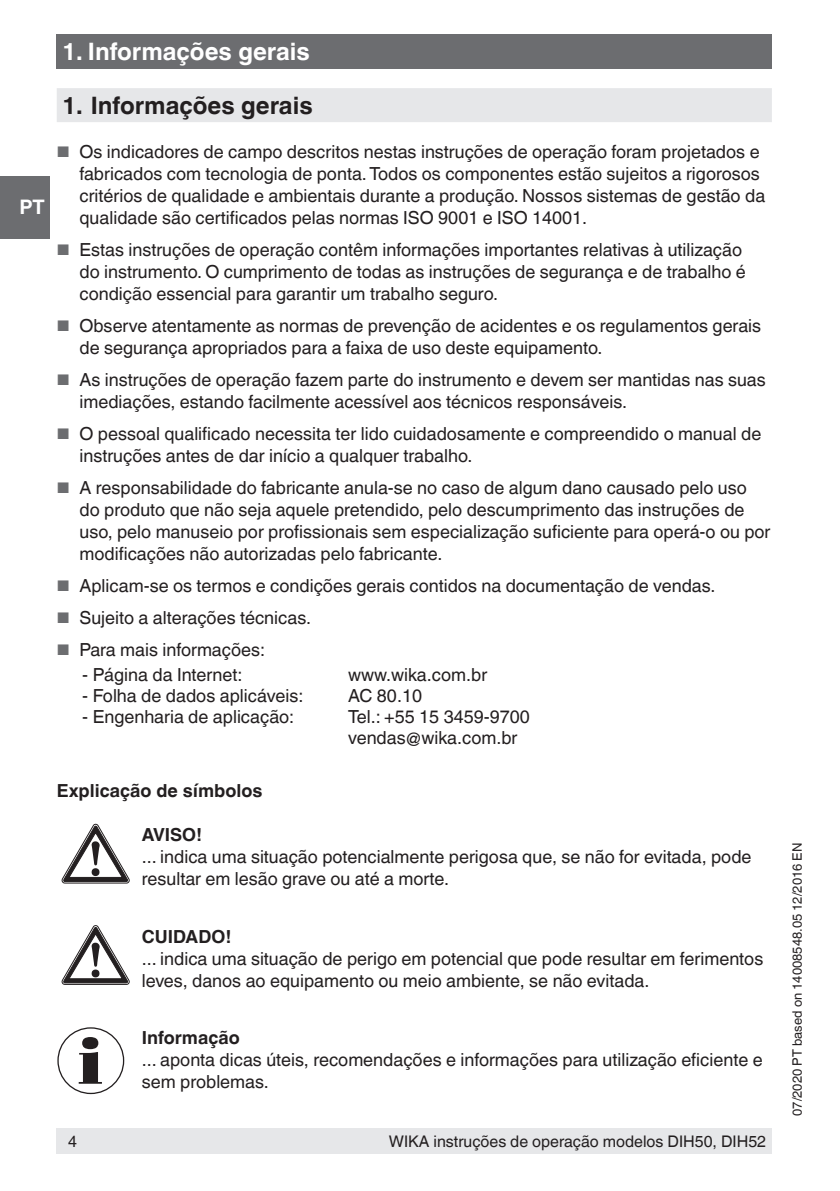
<style>
.page{position:relative;width:840px;height:1191px;background:#fff}
.page>*{position:absolute;margin:0;border:0;box-sizing:border-box;transform-origin:0 0}
.t1{font:700 24px "Helvetica World";color:#231f20}
.t2{font:700 24px "Helvetica World";color:#fff}
.t3{font:700 20px "Helvetica World";color:#fff}
.t4{font:18px/22px "Helvetica World";color:#231f20}
.t5{font:700 18px "Helvetica World";color:#231f20}
.t6{font:16px "Helvetica World";color:#231f20}
.t7{font:13px "Helvetica World";color:#231f20}
.s1{font-size:15.4px;color:#6c6d70}
</style>
<div class="page">
<div style="left:57px;top:1128px;width:714px;height:26px;background:#e6e7e9"></div>
<div style="left:57px;top:34px;width:714px;height:34px;background:#6c6d70"></div>
<div style="left:0;top:176px;width:49px;height:62px;background:#6c6d70"></div>
<div style="left:57px;top:88px;width:714px;height:34px;background:#e6e7e9"></div>
<svg style="left:62px;top:824px;width:67px;height:59px"></svg>
<svg style="left:62px;top:925px;width:67px;height:59px"></svg>
<svg style="left:79px;top:1037px;width:23px;height:46px"></svg>
<div style="left:57px;top:1027px;width:67px;height:67px;border:1px solid #231f20;border-radius:50%"></div>
<p class="t3" style="left:19px;top:196px;width:27px">PT</p>
<h1 class="t2" style="left:62px;top:37px;width:249px">1. Informações gerais</h1>
<h1 class="t1" style="left:62px;top:91px;width:252px">1. Informações gerais</h1>
<p class="t4" style="left:79px;top:140px;width:687px;text-indent:-23px"><span class="s1">■</span> Os indicadores de campo descritos nestas instruções de operação foram projetados e fabricados com tecnologia de ponta. Todos os componentes estão sujeitos a rigorosos critérios de qualidade e ambientais durante a produção. Nossos sistemas de gestão da qualidade são certificados pelas normas ISO 9001 e ISO 14001.</p>
<p class="t4" style="left:79px;top:238px;width:667px;text-indent:-23px"><span class="s1">■</span> Estas instruções de operação contêm informações importantes relativas à utilização do instrumento. O cumprimento de todas as instruções de segurança e de trabalho é condição essencial para garantir um trabalho seguro.</p>
<p class="t4" style="left:79px;top:314px;width:683px;text-indent:-23px"><span class="s1">■</span> Observe atentamente as normas de prevenção de acidentes e os regulamentos gerais de segurança apropriados para a faixa de uso deste equipamento.</p>
<p class="t4" style="left:79px;top:368px;width:687px;text-indent:-23px"><span class="s1">■</span> As instruções de operação fazem parte do instrumento e devem ser mantidas nas suas imediações, estando facilmente acessível aos técnicos responsáveis.</p>
<p class="t4" style="left:79px;top:422px;width:683px;text-indent:-23px"><span class="s1">■</span> O pessoal qualificado necessita ter lido cuidadosamente e compreendido o manual de instruções antes de dar início a qualquer trabalho.</p>
<p class="t4" style="left:79px;top:476px;width:692px;text-indent:-23px"><span class="s1">■</span> A responsabilidade do fabricante anula-se no caso de algum dano causado pelo uso do produto que não seja aquele pretendido, pelo descumprimento das instruções de uso, pelo manuseio por profissionais sem especialização suficiente para operá-o ou por modificações não autorizadas pelo fabricante.</p>
<p class="t4" style="left:57px;top:574px;width:660px"><span class="s1">■</span> Aplicam-se os termos e condições gerais contidos na documentação de vendas.</p>
<p class="t4" style="left:57px;top:606px;width:256px"><span class="s1">■</span> Sujeito a alterações técnicas.</p>
<p class="t4" style="left:57px;top:638px;width:210px"><span class="s1">■</span> Para mais informações:</p>
<p class="t4" style="left:82px;top:664px;width:161px">- Página da Internet:</p>
<p class="t4" style="left:348px;top:664px;width:140px">www.wika.com.br</p>
<p class="t4" style="left:82px;top:685px;width:222px">- Folha de dados aplicáveis:</p>
<p class="t4" style="left:348px;top:685px;width:75px">AC 80.10</p>
<p class="t4" style="left:82px;top:706px;width:213px">- Engenharia de aplicação:</p>
<p class="t4" style="left:348px;top:706px;width:183px;line-height:20.8px">Tel.: +55 15 3459-9700 vendas@wika.com.br</p>
<p class="t5" style="left:57px;top:780px;width:207px">Explicação de símbolos</p>
<p class="t5" style="left:142px;top:824px;width:62px">AVISO!</p>
<p class="t4" style="left:142px;top:846px;width:611px">... indica uma situação potencialmente perigosa que, se não for evitada, pode resultar em lesão grave ou até a morte.</p>
<p class="t5" style="left:142px;top:925px;width:91px">CUIDADO!</p>
<p class="t4" style="left:142px;top:947px;width:622px">... indica uma situação de perigo em potencial que pode resultar em ferimentos leves, danos ao equipamento ou meio ambiente, se não evitada.</p>
<p class="t5" style="left:142px;top:1027px;width:99px">Informação</p>
<p class="t4" style="left:142px;top:1048px;width:622px">... aponta dicas úteis, recomendações e informações para utilização eficiente e sem problemas.</p>
<p class="t6" style="left:68px;top:1132px;width:10px">4</p>
<p class="t6" style="left:388px;top:1132px;width:378px">WIKA instruções de operação modelos DIH50, DIH52</p>
<p class="t7" style="left:789px;top:1115px;width:275px;rotate:-90deg">07/2020 PT based on 14008548.05 12/2016 EN</p>
</div>
